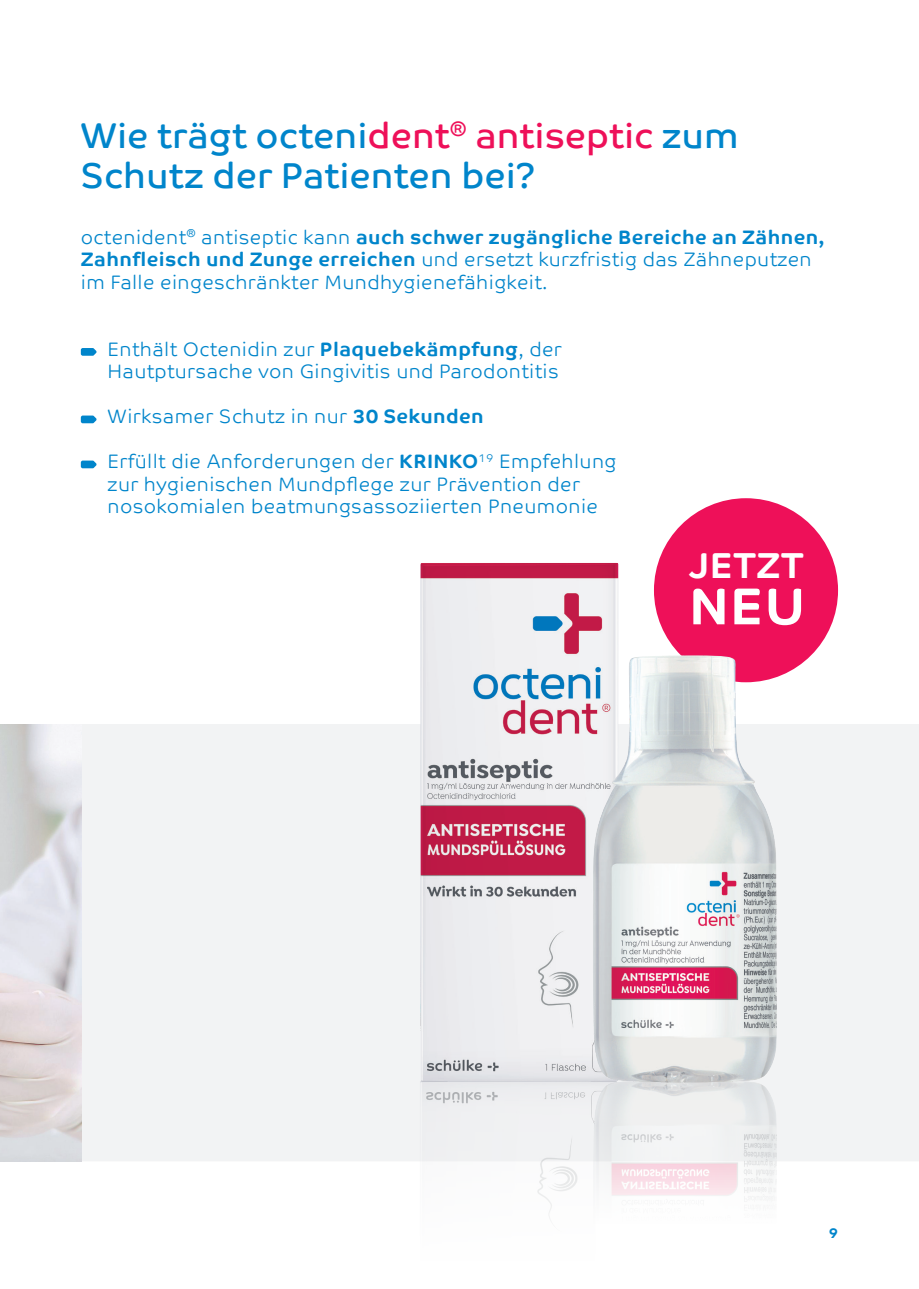
<style>
.page{position:relative;width:919px;height:1289px;background:#fff}
.page>*{position:absolute;margin:0;border:0;box-sizing:border-box;transform-origin:0 0}
.t1{font:700 52.05px "Co Text";color:#fff}
.t2{font:700 36.15px "Co Text";color:#fff}
.t3{font:36px/40.5px "Co Text";color:#0085cb}
.t4{font:300 19.5px/22.5px "Co Text";letter-spacing:.02em;color:#0085cb}
.t5{font:700 14.25px "Co Text";color:#0085cb}
.s1{color:#ee1059}
.s2{font-weight:700}
</style>
<div class="page">
<div style="left:81px;top:724px;width:837px;height:437px;background:#f2f3f4"></div>
<div style="left:654px;top:498px;width:184px;height:184px;background:#ee1059;border-radius:50%"></div>
<img style="left:0;top:724px;width:81px;height:437px">
<svg style="left:81px;top:348px;width:16px;height:8px"></svg>
<svg style="left:81px;top:415px;width:16px;height:8px"></svg>
<svg style="left:81px;top:460px;width:16px;height:8px"></svg>
<img style="left:419px;top:563px;width:199px;height:655px">
<img style="left:592px;top:1083px;width:186px;height:135px">
<img style="left:592px;top:655px;width:187px;height:428px">
<h3 class="t3" style="left:81px;top:115px;width:659px">Wie trägt octeni<span class="s1">dent</span><sup>®</sup> <span class="s1">antiseptic</span> zum<br>Schutz der Patienten bei?</h3>
<p class="t4" style="left:81px;top:225px;width:744px">octenident<sup>®</sup> antiseptic kann <span class="s2">auch schwer zugängliche Bereiche an Zähnen,<br>Zahnfleisch und Zunge erreichen</span> und ersetzt kurzfristig das Zähneputzen im Falle eingeschränkter Mundhygienefähigkeit.</p>
<p class="t4" style="left:107px;top:338px;width:456px">Enthält Octenidin zur <span class="s2">Plaquebekämpfung</span>, der<br>Hautptursache von Gingivitis und Parodontitis</p>
<p class="t4" style="left:107px;top:405px;width:378px">Wirksamer Schutz in nur <span class="s2">30 Sekunden</span></p>
<p class="t4" style="left:107px;top:450px;width:510px">Erfüllt die Anforderungen der <span class="s2">KRINKO</span><sup>19</sup> Empfehlung zur hygienischen Mundpflege zur Prävention der nosokomialen beatmungsassoziierten Pneumonie</p>
<h2 class="t2" style="left:689px;top:544px;width:117px">JETZT</h2>
<h1 class="t1" style="left:689px;top:576px;width:117px">NEU</h1>
<p class="t5" style="left:828px;top:1224px;width:11px">9</p>
</div>
